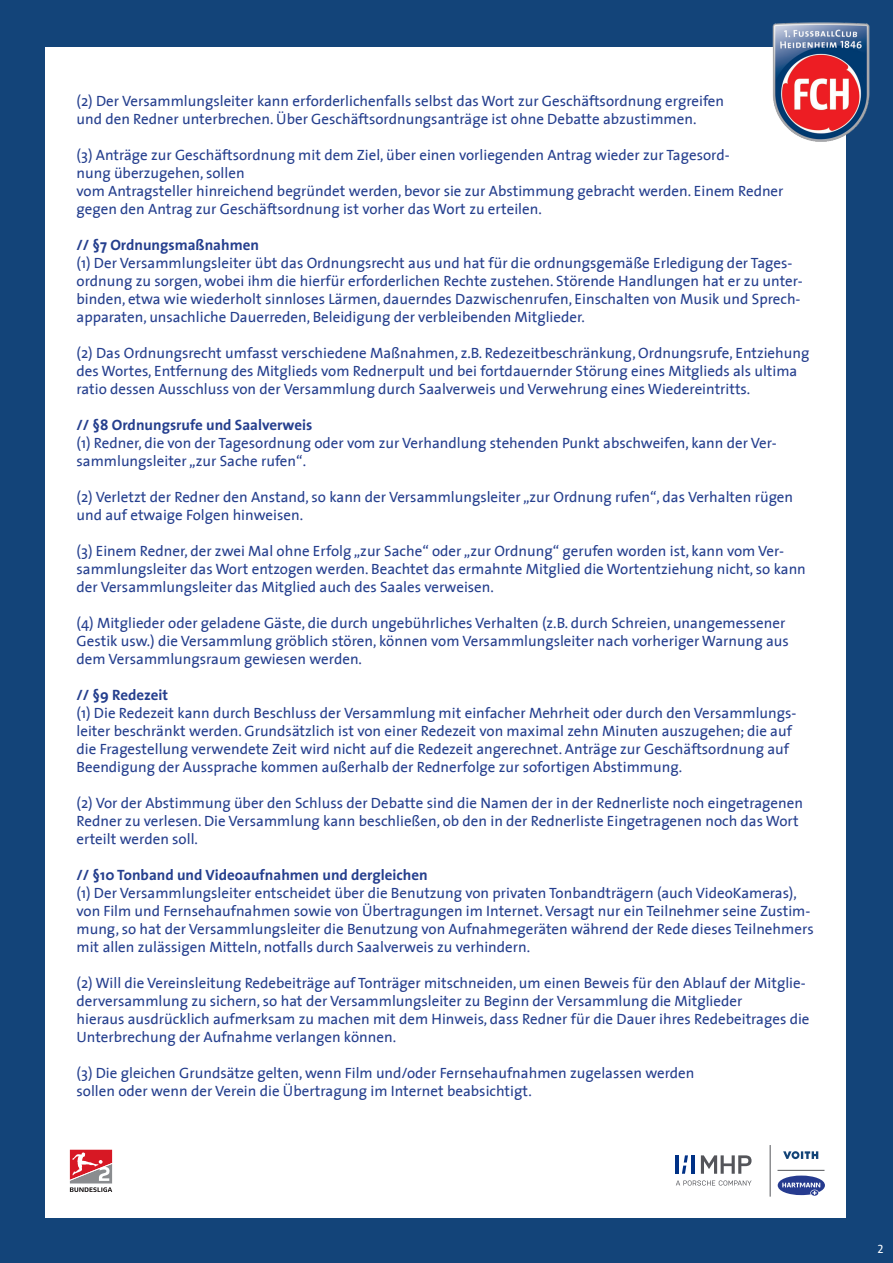
<style>
.page{position:relative;width:893px;height:1263px;background:#134479}
.page>*{position:absolute;margin:0;border:0;box-sizing:border-box;transform-origin:0 0}
.t1{font:15px/18px "The Sans";color:#253f8e}
.t2{font:700 15px "The Sans";color:#253f8e}
.t3{font:12px "The Sans Caps";color:#fff}
</style>
<div class="page">
<div style="left:45px;top:47px;width:801px;height:1171px;background:#fff"></div>
<svg style="left:69px;top:1149px;width:44px;height:43px"></svg>
<svg style="left:70px;top:1150px;width:42px;height:42px"></svg>
<hr style="left:770px;top:1145px;width:1px;height:51px;background:#54555a">
<hr style="left:777px;top:1170px;width:47px;height:1px;background:#54555a">
<svg style="left:783px;top:1151px;width:35px;height:8px"></svg>
<svg style="left:778px;top:1175px;width:47px;height:20px"></svg>
<hr style="left:676px;top:1155px;width:3px;height:19px;background:#003186">
<hr style="left:691px;top:1155px;width:3px;height:19px;background:#003186">
<svg style="left:682px;top:1155px;width:6px;height:19px"></svg>
<svg style="left:676px;top:1180px;width:75px;height:5px"></svg>
<svg style="left:701px;top:1155px;width:50px;height:19px"></svg>
<img style="left:772px;top:22px;width:98px;height:120px">
<p class="t1" style="left:77px;top:91px;width:649px">(2) Der Versammlungsleiter kann erforderlichenfalls selbst das Wort zur Geschäftsordnung ergreifen und den Redner unterbrechen. Über Geschäftsordnungsanträge ist ohne Debatte abzustimmen.</p>
<p class="t1" style="left:77px;top:145px;width:655px">(3) Anträge zur Geschäftsordnung mit dem Ziel, über einen vorliegenden Antrag wieder zur Tagesord&shy;nung überzugehen, sollen</p>
<p class="t1" style="left:77px;top:181px;width:708px">vom Antragsteller hinreichend begründet werden, bevor sie zur Abstimmung gebracht werden. Einem Redner gegen den Antrag zur Geschäftsordnung ist vorher das Wort zu erteilen.</p>
<p class="t2" style="left:77px;top:232px;width:184px">// §7 Ordnungsmaßnahmen</p>
<p class="t1" style="left:77px;top:253px;width:728px">(1) Der Versammlungsleiter übt das Ordnungsrecht aus und hat für die ordnungsgemäße Erledigung der Tages&shy;ordnung zu sorgen, wobei ihm die hierfür erforderlichen Rechte zustehen. Störende Handlungen hat er zu unter&shy;binden, etwa wie wiederholt sinnloses Lärmen, dauerndes Dazwischenrufen, Einschalten von Musik und Sprech&shy;apparaten, unsachliche Dauerreden, Beleidigung der verbleibenden Mitglieder.</p>
<p class="t1" style="left:77px;top:343px;width:734px">(2) Das Ordnungsrecht umfasst verschiedene Maßnahmen, z.B. Redezeitbeschränkung, Ordnungsrufe, Entziehung des Wortes, Entfernung des Mitglieds vom Rednerpult und bei fortdauernder Störung eines Mitglieds als ultima ratio dessen Ausschluss von der Versammlung durch Saalverweis und Verwehrung eines Wiedereintritts.</p>
<p class="t2" style="left:77px;top:412px;width:237px">// §8 Ordnungsrufe und Saalverweis</p>
<p class="t1" style="left:77px;top:433px;width:702px">(1) Redner, die von der Tagesordnung oder vom zur Verhandlung stehenden Punkt abschweifen, kann der Ver&shy;sammlungsleiter „zur Sache rufen“.</p>
<p class="t1" style="left:77px;top:487px;width:718px">(2) Verletzt der Redner den Anstand, so kann der Versammlungsleiter „zur Ordnung rufen“, das Verhalten rügen und auf etwaige Folgen hinweisen.</p>
<p class="t1" style="left:77px;top:541px;width:731px">(3) Einem Redner, der zwei Mal ohne Erfolg „zur Sache“ oder „zur Ordnung“ gerufen worden ist, kann vom Ver&shy;sammlungsleiter das Wort entzogen werden. Beachtet das ermahnte Mitglied die Wortentziehung nicht, so kann der Versammlungsleiter das Mitglied auch des Saales verweisen.</p>
<p class="t1" style="left:77px;top:613px;width:714px">(4) Mitglieder oder geladene Gäste, die durch ungebührliches Verhalten (z.B. durch Schreien, unangemessener<br>Gestik usw.) die Versammlung gröblich stören, können vom Versammlungsleiter nach vorheriger Warnung aus dem Versammlungsraum gewiesen werden.</p>
<p class="t2" style="left:77px;top:682px;width:93px">// §9 Redezeit</p>
<p class="t1" style="left:77px;top:703px;width:721px">(1) Die Redezeit kann durch Beschluss der Versammlung mit einfacher Mehrheit oder durch den Versammlungs&shy;leiter beschränkt werden. Grundsätzlich ist von einer Redezeit von maximal zehn Minuten auszugehen; die auf die Fragestellung verwendete Zeit wird nicht auf die Redezeit angerechnet. Anträge zur Geschäftsordnung auf Beendigung der Aussprache kommen außerhalb der Rednerfolge zur sofortigen Abstimmung.</p>
<p class="t1" style="left:77px;top:793px;width:728px">(2) Vor der Abstimmung über den Schluss der Debatte sind die Namen der in der Rednerliste noch eingetragenen<br>Redner zu verlesen. Die Versammlung kann beschließen, ob den in der Rednerliste Eingetragenen noch das Wort erteilt werden soll.</p>
<p class="t2" style="left:77px;top:862px;width:353px">// §10 Tonband und Videoaufnahmen und dergleichen</p>
<p class="t1" style="left:77px;top:883px;width:739px">(1) Der Versammlungsleiter entscheidet über die Benutzung von privaten Tonbandträgern (auch VideoKameras), von Film und Fernsehaufnahmen sowie von Übertragungen im Internet. Versagt nur ein Teilnehmer seine Zustim&shy;mung, so hat der Versammlungsleiter die Benutzung von Aufnahmegeräten während der Rede dieses Teilnehmers mit allen zulässigen Mitteln, notfalls durch Saalverweis zu verhindern.</p>
<p class="t1" style="left:77px;top:973px;width:731px">(2) Will die Vereinsleitung Redebeiträge auf Tonträger mitschneiden, um einen Beweis für den Ablauf der Mitglie&shy;derversammlung zu sichern, so hat der Versammlungsleiter zu Beginn der Versammlung die Mitglieder</p>
<p class="t1" style="left:77px;top:1009px;width:734px">hieraus ausdrücklich aufmerksam zu machen mit dem Hinweis, dass Redner für die Dauer ihres Redebeitrages die<br>Unterbrechung der Aufnahme verlangen können.</p>
<p class="t1" style="left:77px;top:1063px;width:619px">(3) Die gleichen Grundsätze gelten, wenn Film und/oder Fernsehaufnahmen zugelassen werden</p>
<p class="t1" style="left:77px;top:1081px;width:457px">sollen oder wenn der Verein die Übertragung im Internet beabsichtigt.</p>
<p class="t3" style="left:877px;top:1239px;width:8px">2</p>
</div>
